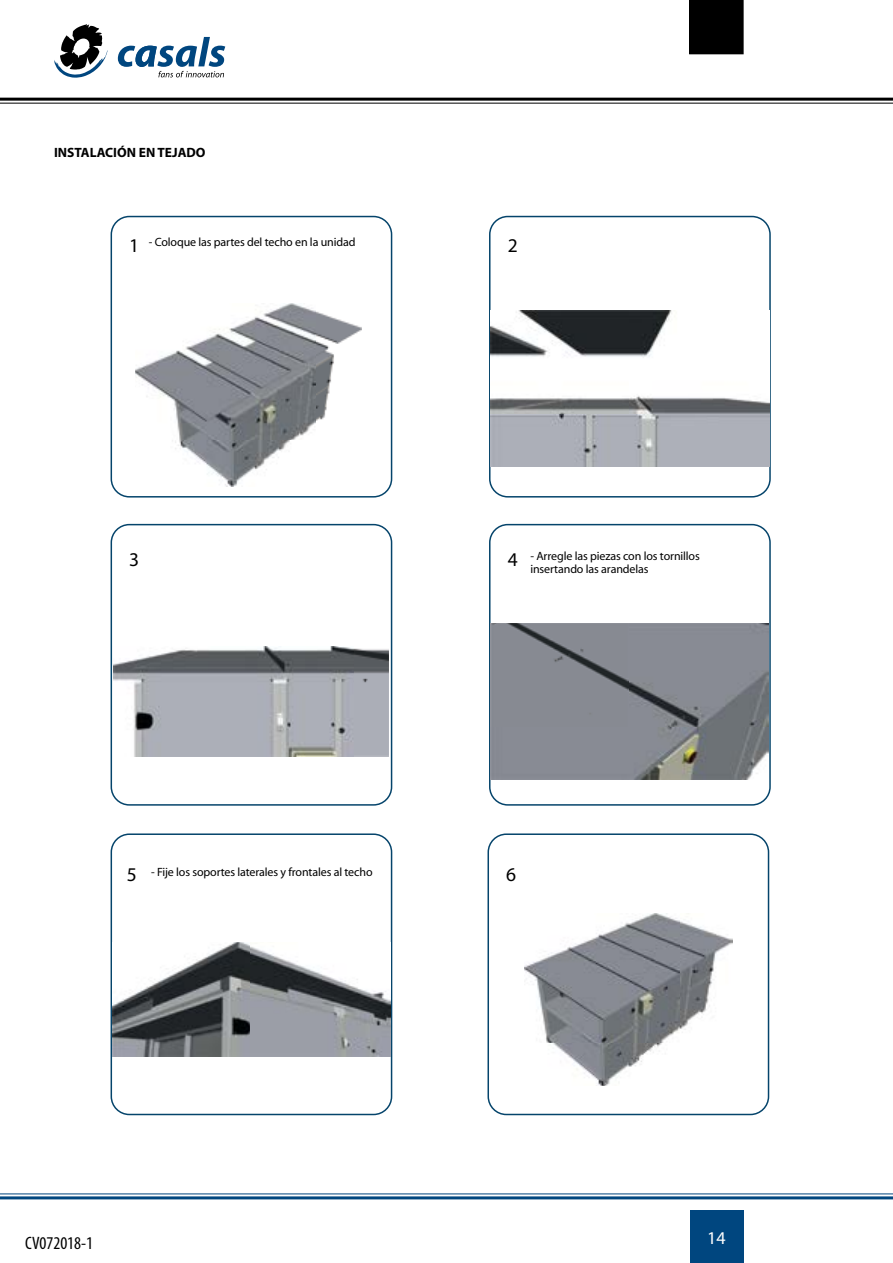
<style>
.page{position:relative;width:893px;height:1263px;background:#fff}
.page>*{position:absolute;margin:0;border:0;box-sizing:border-box;transform-origin:0 0}
.t1{font:19.5px "Myriad";color:#000}
.t2{font:condensed 18px "Myriad";color:#000}
.t3{font:18px "Myriad";color:#fff}
.t4{font:700 13.5px "Myriad";color:#000}
.t5{font:12px/13.5px "Myriad";letter-spacing:-.01em;color:#000}
</style>
<div class="page">
<svg style="left:118px;top:37px;width:107px;height:40px"></svg>
<svg style="left:54px;top:24px;width:54px;height:54px"></svg>
<div style="left:689px;top:0;width:54px;height:54px;background:#000"></div>
<div style="left:690px;top:1210px;width:53px;height:53px;background:#00467f"></div>
<hr style="left:0;top:98px;width:893px;height:3px;background:#000">
<hr style="left:0;top:103px;width:893px;height:1px;background:#000">
<hr style="left:0;top:1193px;width:893px;height:1px;background:#00467f">
<hr style="left:0;top:1196px;width:893px;height:3px;background:#00467f">
<div style="left:111px;top:216px;width:281px;height:281px;border:2px solid #05446b;border-radius:18px"></div>
<div style="left:111px;top:524px;width:281px;height:282px;border:2px solid #05446b;border-radius:18px"></div>
<div style="left:111px;top:833px;width:281px;height:282px;border:2px solid #05446b;border-radius:18px"></div>
<div style="left:487px;top:833px;width:282px;height:282px;border:2px solid #05446b;border-radius:18px"></div>
<div style="left:489px;top:216px;width:282px;height:281px;border:2px solid #05446b;border-radius:18px"></div>
<div style="left:489px;top:524px;width:282px;height:282px;border:2px solid #05446b;border-radius:18px"></div>
<img style="left:135px;top:304px;width:226px;height:182px">
<img style="left:491px;top:310px;width:278px;height:157px">
<img style="left:114px;top:647px;width:275px;height:109px">
<img style="left:490px;top:623px;width:279px;height:157px">
<img style="left:113px;top:942px;width:277px;height:115px">
<img style="left:524px;top:914px;width:208px;height:171px">
<p class="t4" style="left:54px;top:146px;width:153px">INSTALACIÓN EN TEJADO</p>
<h1 class="t1" style="left:129px;top:236px;width:12px">1</h1>
<p class="t5" style="left:149px;top:236px;width:208px">- Coloque las partes del techo en la unidad</p>
<h1 class="t1" style="left:508px;top:236px;width:12px">2</h1>
<h1 class="t1" style="left:129px;top:550px;width:12px">3</h1>
<h1 class="t1" style="left:508px;top:550px;width:12px">4</h1>
<p class="t5" style="left:530px;top:549px;width:171px">- Arregle las piezas con los tornillos insertando las arandelas</p>
<h1 class="t1" style="left:127px;top:865px;width:12px">5</h1>
<p class="t5" style="left:151px;top:865px;width:223px">- Fije los soportes laterales y frontales al techo</p>
<h1 class="t1" style="left:506px;top:865px;width:12px">6</h1>
<h2 class="t2" style="left:25px;top:1234px;width:69px">CV072018-1</h2>
<h2 class="t3" style="left:707px;top:1228px;width:20px">14</h2>
</div>
